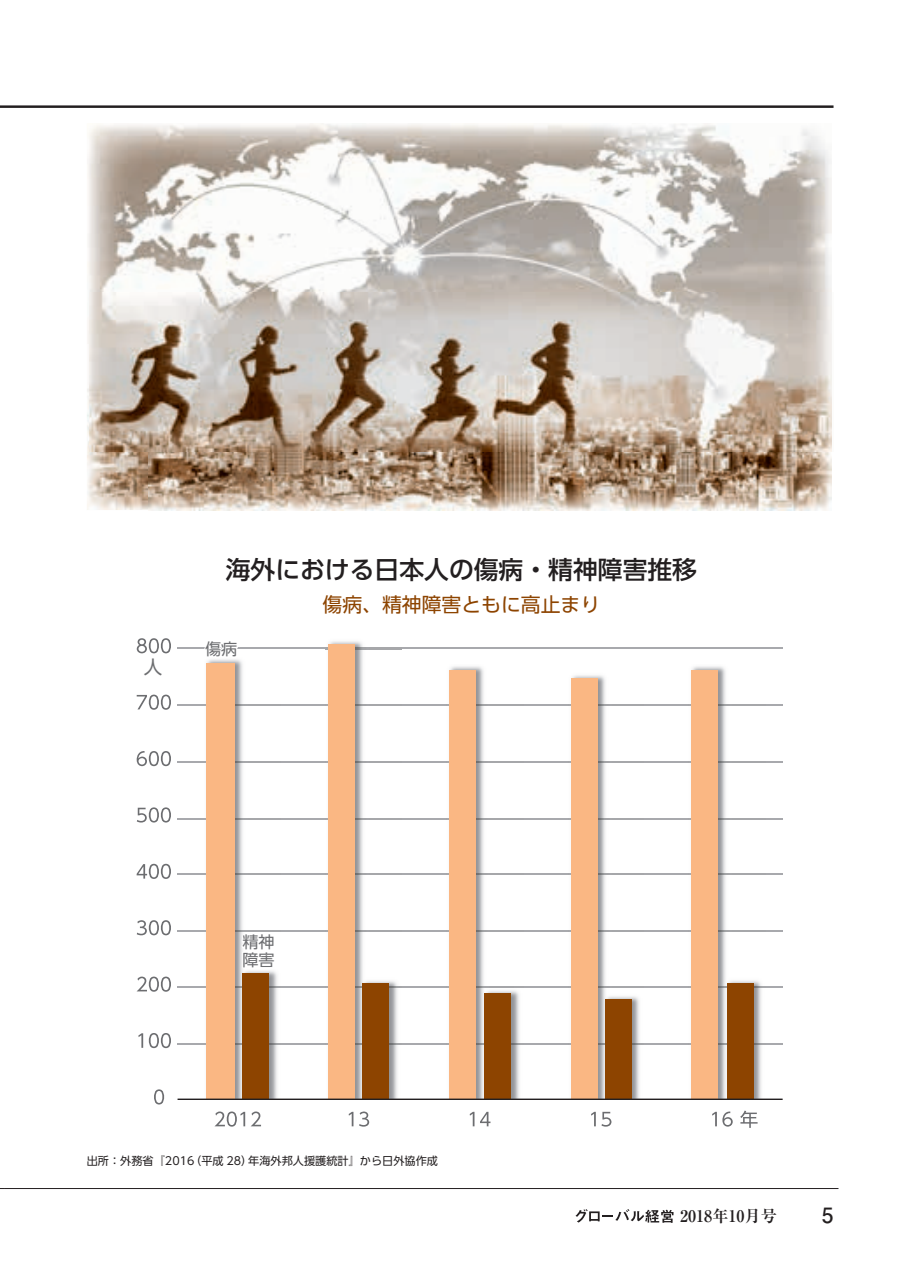
<style>
.page{position:relative;width:903px;height:1275px;background:#fff}
.page>*{position:absolute;margin:0;border:0;box-sizing:border-box;transform-origin:0 0}
.t1{font:500 24.85px "UD Shin Go Pro";color:#231f20}
.t2{font:700 21px "Futo Go B101 Pro";color:#231f20}
.t3{font:19.78px "UD Shin Go Pro";color:#8d4400}
.t4{font:18.38px "UD Shin Go Pro";color:#6c6d70}
.t5{font:700 16.1px "Ryumin Pro";color:#231f20}
.t6{font:16.1px/17.3px "UD Shin Go Pro";color:#6c6d70}
.t7{font:11.2px "UD Shin Go Pro";color:#231f20}
</style>
<div class="page">
<hr style="left:5px;top:1188px;width:833px;height:1px;background:#231f20">
<svg style="left:575px;top:1209px;width:98px;height:14px"></svg>
<hr style="left:0;top:105px;width:833px;height:3px;background:#231f20">
<hr style="left:178px;top:1043px;width:605px;height:1px;background:#a8a9ad">
<hr style="left:178px;top:987px;width:605px;height:1px;background:#a8a9ad">
<hr style="left:178px;top:930px;width:605px;height:1px;background:#a8a9ad">
<hr style="left:178px;top:873px;width:605px;height:1px;background:#a8a9ad">
<hr style="left:178px;top:818px;width:605px;height:1px;background:#a8a9ad">
<hr style="left:178px;top:761px;width:605px;height:1px;background:#a8a9ad">
<hr style="left:178px;top:705px;width:605px;height:1px;background:#a8a9ad">
<hr style="left:178px;top:648px;width:605px;height:1px;background:#a8a9ad">
<img style="left:204px;top:660px;width:77px;height:438px">
<img style="left:204px;top:1043px;width:77px;height:1px">
<img style="left:204px;top:987px;width:77px;height:1px">
<img style="left:204px;top:930px;width:77px;height:1px">
<img style="left:204px;top:873px;width:77px;height:1px">
<img style="left:204px;top:818px;width:77px;height:1px">
<img style="left:204px;top:761px;width:77px;height:1px">
<img style="left:204px;top:705px;width:77px;height:1px">
<div style="left:207px;top:663px;width:28px;height:437px;background:#fab783"></div>
<div style="left:242px;top:974px;width:27px;height:126px;background:#8d4400"></div>
<img style="left:326px;top:641px;width:75px;height:457px">
<img style="left:326px;top:1043px;width:75px;height:1px">
<img style="left:326px;top:987px;width:75px;height:1px">
<img style="left:326px;top:930px;width:75px;height:1px">
<img style="left:326px;top:873px;width:75px;height:1px">
<img style="left:326px;top:818px;width:75px;height:1px">
<img style="left:326px;top:761px;width:75px;height:1px">
<img style="left:326px;top:705px;width:75px;height:1px">
<img style="left:326px;top:648px;width:75px;height:1px">
<div style="left:328px;top:645px;width:27px;height:455px;background:#fab783"></div>
<div style="left:362px;top:984px;width:27px;height:116px;background:#8d4400"></div>
<img style="left:446px;top:666px;width:77px;height:432px">
<img style="left:446px;top:1043px;width:77px;height:1px">
<img style="left:446px;top:987px;width:77px;height:1px">
<img style="left:446px;top:930px;width:77px;height:1px">
<img style="left:446px;top:873px;width:77px;height:1px">
<img style="left:446px;top:818px;width:77px;height:1px">
<img style="left:446px;top:761px;width:77px;height:1px">
<img style="left:446px;top:705px;width:77px;height:1px">
<div style="left:449px;top:670px;width:27px;height:430px;background:#fab783"></div>
<div style="left:484px;top:994px;width:27px;height:106px;background:#8d4400"></div>
<img style="left:568px;top:675px;width:75px;height:423px">
<img style="left:568px;top:1043px;width:75px;height:1px">
<img style="left:568px;top:987px;width:75px;height:1px">
<img style="left:568px;top:930px;width:75px;height:1px">
<img style="left:568px;top:873px;width:75px;height:1px">
<img style="left:568px;top:818px;width:75px;height:1px">
<img style="left:568px;top:761px;width:75px;height:1px">
<img style="left:568px;top:705px;width:75px;height:1px">
<div style="left:571px;top:679px;width:27px;height:421px;background:#fab783"></div>
<div style="left:605px;top:999px;width:27px;height:101px;background:#8d4400"></div>
<img style="left:689px;top:666px;width:76px;height:432px">
<img style="left:689px;top:1043px;width:76px;height:1px">
<img style="left:689px;top:987px;width:76px;height:1px">
<img style="left:689px;top:930px;width:76px;height:1px">
<img style="left:689px;top:873px;width:76px;height:1px">
<img style="left:689px;top:818px;width:76px;height:1px">
<img style="left:689px;top:761px;width:76px;height:1px">
<img style="left:689px;top:705px;width:76px;height:1px">
<div style="left:691px;top:670px;width:27px;height:430px;background:#fab783"></div>
<div style="left:727px;top:984px;width:26px;height:116px;background:#8d4400"></div>
<hr style="left:178px;top:1098px;width:605px;height:2px;background:#231f20">
<svg style="left:154px;top:1089px;width:10px;height:15px"></svg>
<svg style="left:138px;top:1033px;width:5px;height:15px"></svg>
<svg style="left:149px;top:1033px;width:22px;height:15px"></svg>
<svg style="left:137px;top:977px;width:34px;height:15px"></svg>
<svg style="left:137px;top:920px;width:34px;height:15px"></svg>
<svg style="left:137px;top:864px;width:34px;height:15px"></svg>
<svg style="left:137px;top:807px;width:34px;height:15px"></svg>
<svg style="left:137px;top:751px;width:34px;height:15px"></svg>
<svg style="left:137px;top:695px;width:34px;height:15px"></svg>
<svg style="left:137px;top:638px;width:34px;height:15px"></svg>
<svg style="left:214px;top:1111px;width:31px;height:16px"></svg>
<svg style="left:251px;top:1111px;width:10px;height:15px"></svg>
<svg style="left:349px;top:1112px;width:4px;height:14px"></svg>
<svg style="left:359px;top:1111px;width:10px;height:16px"></svg>
<svg style="left:470px;top:1112px;width:4px;height:14px"></svg>
<svg style="left:480px;top:1112px;width:10px;height:14px"></svg>
<svg style="left:591px;top:1112px;width:20px;height:15px"></svg>
<svg style="left:712px;top:1111px;width:21px;height:16px"></svg>
<svg style="left:740px;top:1111px;width:17px;height:17px"></svg>
<svg style="left:203px;top:647px;width:36px;height:13px"></svg>
<svg style="left:240px;top:930px;width:36px;height:40px"></svg>
<img style="left:87px;top:123px;width:682px;height:221px">
<img style="left:769px;top:129px;width:62px;height:164px">
<img style="left:87px;top:388px;width:61px;height:122px">
<img style="left:148px;top:451px;width:683px;height:59px">
<img style="left:89px;top:293px;width:743px;height:158px">
<h3 class="t4" style="left:144px;top:652px;width:20px">人</h3>
<h1 class="t1" style="left:226px;top:549px;width:473px">海外における日本人の傷病・精神障害推移</h1>
<h3 class="t3" style="left:322px;top:588px;width:279px">傷病、精神障害ともに高止まり</h3>
<h3 class="t6" style="left:205px;top:640px;width:34px">傷病</h3>
<h3 class="t6" style="left:242px;top:933px;width:34px">精神障害</h3>
<p class="t7" style="left:87px;top:1151px;width:353px">出所：外務省『2016（平成 28）年海外邦人援護統計』から日外協作成</p>
<h3 class="t5" style="left:680px;top:1203px;width:98px">2018年10月号</h3>
<h2 class="t2" style="left:822px;top:1198px;width:13px">5</h2>
</div>
